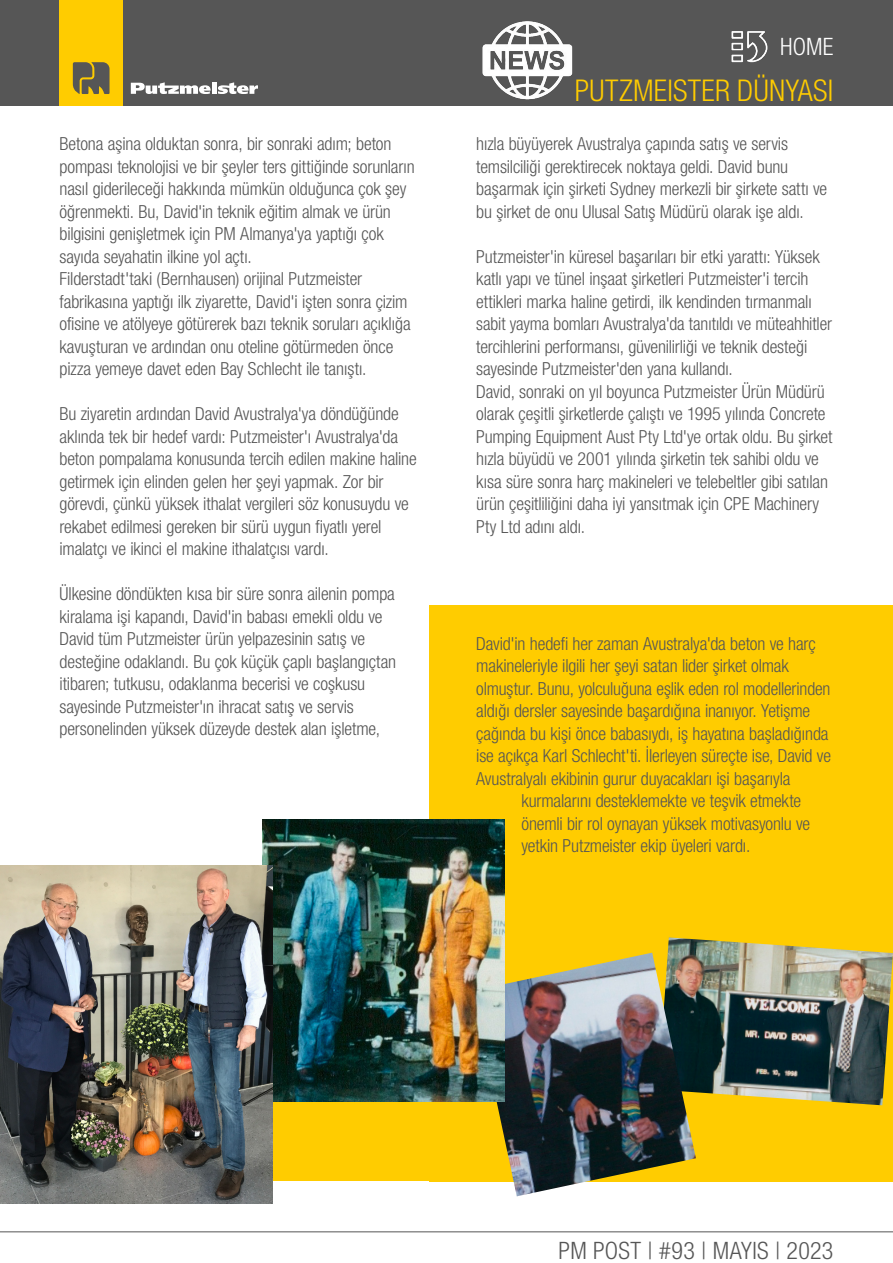
<style>
.page{position:relative;width:893px;height:1263px;background:#fff}
.page>*{position:absolute;margin:0;border:0;box-sizing:border-box;transform-origin:0 0}
.t1{font:300 condensed 30px "Helvetica Neue LT Pro";letter-spacing:.01em;color:#fc0}
.t2{font:300 condensed 24px "Helvetica Neue LT Pro";letter-spacing:.015em;color:#565656}
.t3{font:300 condensed 24px "Helvetica Neue LT Pro";color:#fff}
.t4{font:300 condensed 18px/22.5px "Helvetica Neue LT Pro";letter-spacing:-.01em;color:#565656}
</style>
<div class="page">
<svg style="left:0;top:1231px;width:893px;height:2px;background:#a9a9a9"></svg>
<div style="left:0;top:1067px;width:738px;height:114px;background:#fc0"></div>
<div style="left:429px;top:605px;width:464px;height:576px;background:#fc0"></div>
<div style="left:0;top:0;width:893px;height:105px;background:#565656"></div>
<div style="left:60px;top:0;width:63px;height:105px;background:#fc0"></div>
<svg style="left:73px;top:62px;width:37px;height:32px"></svg>
<svg style="left:131px;top:82px;width:127px;height:12px"></svg>
<img style="left:731px;top:31px;width:37px;height:32px">
<img style="left:667px;top:937px;width:226px;height:168px">
<img style="left:473px;top:953px;width:223px;height:243px">
<img style="left:263px;top:820px;width:241px;height:281px">
<img style="left:0;top:865px;width:273px;height:338px">
<img style="left:482px;top:21px;width:91px;height:79px">
<p class="t4" style="left:60px;top:132px;width:357px">Betona aşina olduktan sonra, bir sonraki adım; beton pompası teknolojisi ve bir şeyler ters gittiğinde sorunların nasıl giderileceği hakkında mümkün olduğunca çok şey öğrenmekti. Bu, David'in teknik eğitim almak ve ürün bilgisini genişletmek için PM Almanya'ya yaptığı çok sayıda seyahatin ilkine yol açtı.<br>Filderstadt'taki (Bernhausen) orijinal Putzmeister fabrikasına yaptığı ilk ziyarette, David'i işten sonra çizim ofisine ve atölyeye götürerek bazı teknik soruları açıklığa kavuşturan ve ardından onu oteline götürmeden önce pizza yemeye davet eden Bay Schlecht ile tanıştı.</p>
<p class="t4" style="left:60px;top:402px;width:359px">Bu ziyaretin ardından David Avustralya'ya döndüğünde aklında tek bir hedef vardı: Putzmeister'ı Avustralya'da beton pompalama konusunda tercih edilen makine haline getirmek için elinden gelen her şeyi yapmak. Zor bir görevdi, çünkü yüksek ithalat vergileri söz konusuydu ve rekabet edilmesi gereken bir sürü uygun fiyatlı yerel imalatçı ve ikinci el makine ithalatçısı vardı.</p>
<p class="t4" style="left:60px;top:582px;width:338px">Ülkesine döndükten kısa bir süre sonra ailenin pompa kiralama işi kapandı, David'in babası emekli oldu ve David tüm Putzmeister ürün yelpazesinin satış ve desteğine odaklandı. Bu çok küçük çaplı başlangıçtan itibaren; tutkusu, odaklanma becerisi ve coşkusu sayesinde Putzmeister'ın ihracat satış ve servis personelinden yüksek düzeyde destek alan işletme,</p>
<h2 class="t3" style="left:780px;top:33px;width:55px">HOME</h2>
<h1 class="t1" style="left:575px;top:73px;width:260px">PUTZMEISTER DÜNYASI</h1>
<p class="t4" style="left:476px;top:132px;width:352px">hızla büyüyerek Avustralya çapında satış ve servis temsilciliği gerektirecek noktaya geldi. David bunu başarmak için şirketi Sydney merkezli bir şirkete sattı ve bu şirket de onu Ulusal Satış Müdürü olarak işe aldı.</p>
<p class="t4" style="left:476px;top:245px;width:358px">Putzmeister'in küresel başarıları bir etki yarattı: Yüksek katlı yapı ve tünel inşaat şirketleri Putzmeister'i tercih ettikleri marka haline getirdi, ilk kendinden tırmanmalı sabit yayma bomları Avustralya'da tanıtıldı ve müteahhitler tercihlerini performansı, güvenilirliği ve teknik desteği sayesinde Putzmeister'den yana kullandı.<br>David, sonraki on yıl boyunca Putzmeister Ürün Müdürü olarak çeşitli şirketlerde çalıştı ve 1995 yılında Concrete Pumping Equipment Aust Pty Ltd'ye ortak oldu. Bu şirket hızla büyüdü ve 2001 yılında şirketin tek sahibi oldu ve kısa süre sonra harç makineleri ve telebeltler gibi satılan ürün çeşitliliğini daha iyi yansıtmak için CPE Machinery Pty Ltd adını aldı.</p>
<p class="t4" style="left:476px;top:632px;width:341px">David'in hedefi her zaman Avustralya'da beton ve harç</p>
<p class="t4" style="left:476px;top:654px;width:314px">makineleriyle ilgili her şeyi satan lider şirket olmak</p>
<p class="t4" style="left:476px;top:677px;width:356px">olmuştur. Bunu, yolculuğuna eşlik eden rol modellerinden</p>
<p class="t4" style="left:476px;top:699px;width:335px">aldığı dersler sayesinde başardığına inanıyor. Yetişme</p>
<p class="t4" style="left:476px;top:722px;width:354px">çağında bu kişi önce babasıydı, iş hayatına başladığında</p>
<p class="t4" style="left:476px;top:744px;width:356px">ise açıkça Karl Schlecht'ti. İlerleyen süreçte ise, David ve</p>
<p class="t4" style="left:476px;top:767px;width:316px">Avustralyalı ekibinin gurur duyacakları işi başarıyla</p>
<p class="t4" style="left:521px;top:789px;width:281px">kurmalarını desteklemekte ve teşvik etmekte</p>
<p class="t4" style="left:521px;top:812px;width:290px">önemli bir rol oynayan yüksek motivasyonlu ve</p>
<p class="t4" style="left:521px;top:834px;width:230px">yetkin Putzmeister ekip üyeleri vardı.</p>
<h2 class="t2" style="left:559px;top:1236px;width:276px">PM POST | #93 | MAYIS | 2023</h2>
</div>
